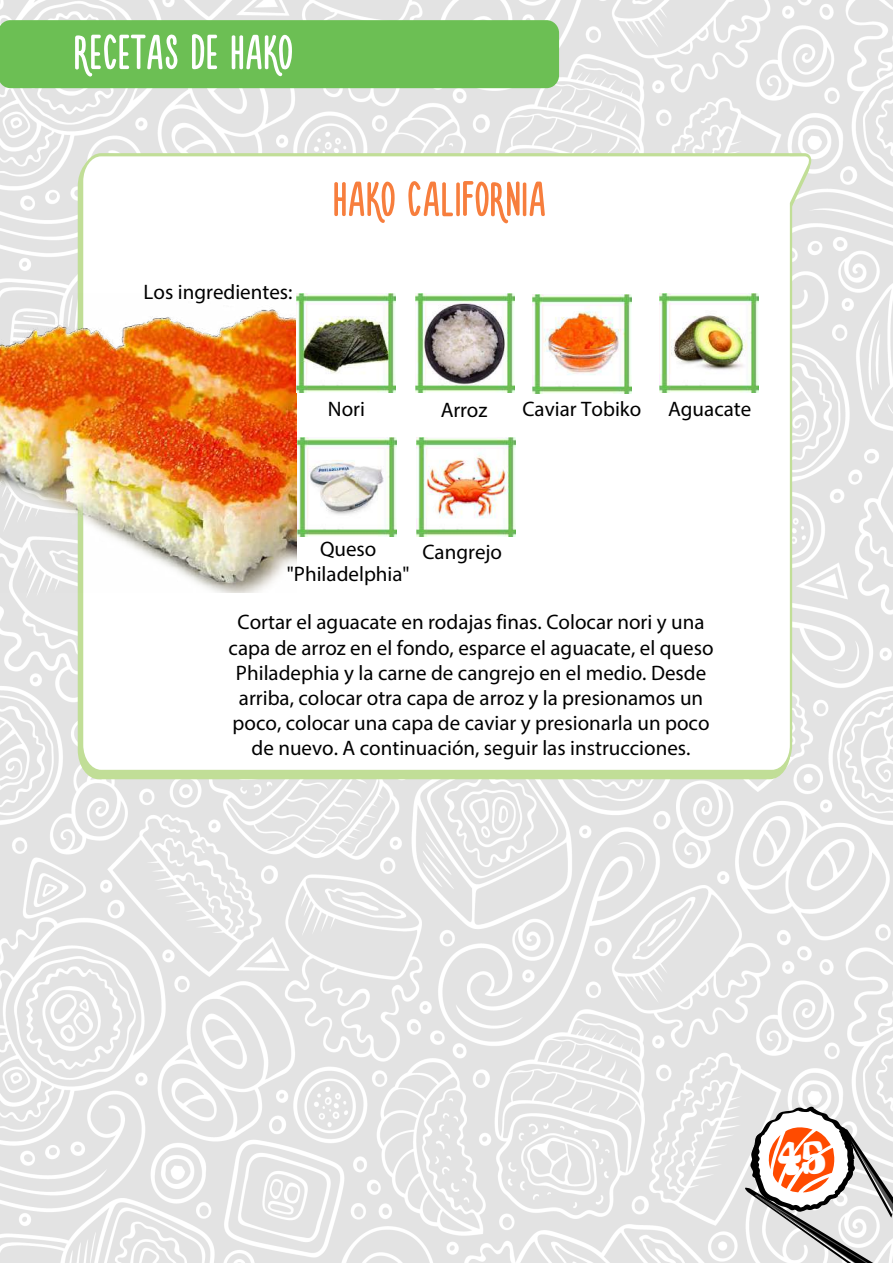
<style>
.page{position:relative;width:893px;height:1263px;background:#fff}
.page>*{position:absolute;margin:0;border:0;box-sizing:border-box;transform-origin:0 0}
.t1{font:54px "Novito Nova";color:#f77e3d}
.t2{font:54px "Novito Nova";color:#fff}
.t3{font:21px/25.2px "Myriad Pro";color:#000;text-align:center}
</style>
<div class="page">
<img style="left:0;top:0;width:893px;height:1263px">
<div style="left:0;top:20px;width:559px;height:68px;background:#6cbf54"></div>
<svg style="left:81px;top:153px;width:731px;height:620px"></svg>
<img style="left:0;top:293px;width:297px;height:299px">
<img style="left:297px;top:293px;width:99px;height:99px">
<img style="left:416px;top:293px;width:99px;height:99px">
<img style="left:659px;top:293px;width:99px;height:99px">
<img style="left:533px;top:295px;width:99px;height:99px">
<img style="left:298px;top:437px;width:99px;height:99px">
<img style="left:417px;top:438px;width:99px;height:99px">
<svg style="left:740px;top:1106px;width:153px;height:157px"></svg>
<h1 class="t2" style="left:73px;top:27px;width:221px">RECETAS DE HAKO</h1>
<p class="t3" style="left:144px;top:279px;width:150px">Los ingredientes:</p>
<h1 class="t1" style="left:333px;top:173px;width:215px">HAKO CALIFORNIA</h1>
<p class="t3" style="left:328px;top:396px;width:39px">Nori</p>
<p class="t3" style="left:441px;top:397px;width:48px">Arroz</p>
<p class="t3" style="left:522px;top:396px;width:120px">Caviar Tobiko</p>
<p class="t3" style="left:668px;top:396px;width:85px">Aguacate</p>
<p class="t3" style="left:287px;top:536px;width:124px">Queso "Philadelphia"</p>
<p class="t3" style="left:422px;top:539px;width:81px">Cangrejo</p>
<p class="t3" style="left:229px;top:609px;width:486px">Cortar el aguacate en rodajas finas. Colocar nori y una capa de arroz en el fondo, esparce el aguacate, el queso Philadephia y la carne de cangrejo en el medio. Desde arriba, colocar otra capa de arroz y la presionamos un poco, colocar una capa de caviar y presionarla un poco de nuevo. A continuación, seguir las instrucciones.</p>
</div>
